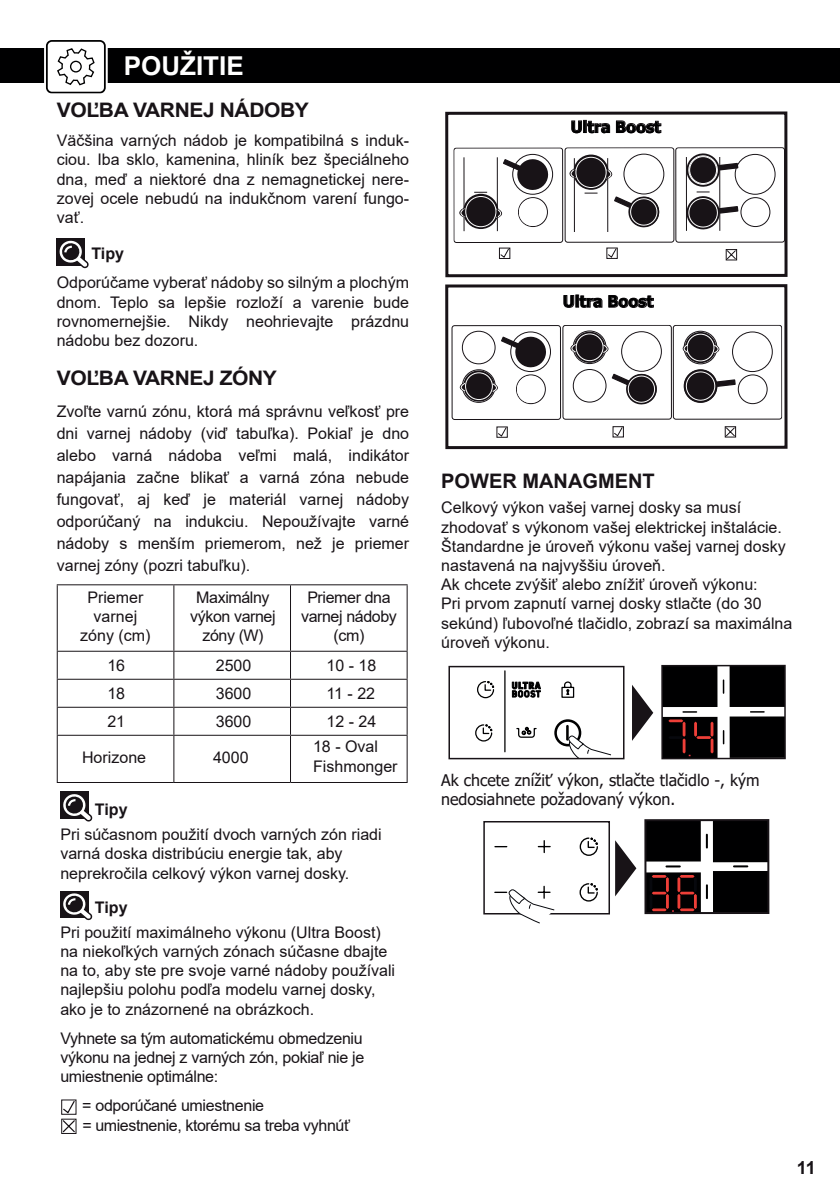
<style>
.page{position:relative;width:840px;height:1191px;background:#fff}
.page>*{position:absolute;margin:0;border:0;box-sizing:border-box;transform-origin:0 0}
.t1{font:700 26px "Arial";color:#fff}
.t2{font:700 20px "Arial";letter-spacing:-.02em;color:#181317;scale:1.05 1}
.t3{font:700 20px "Arial";color:#181317}
.t4{font:700 18px "Arial";color:#181317}
.t5{font:16px/19.2px "Arial";color:#181317;text-align:justify}
.t6{font:16px/19.2px "Arial";letter-spacing:-.025em;color:#181317;text-align:center}
.t7{font:16px/19.2px "Tahoma";color:#181317}
.t8{font:700 16px "Tahoma";color:#000001}
.t9{font:700 16px "Arial";color:#181317}
</style>
<div class="page">
<div style="left:57px;top:238px;width:28px;height:28px;background:#181317"></div>
<svg style="left:59px;top:240px;width:30px;height:28px"></svg>
<hr style="left:57px;top:584px;width:117px;height:1px;background:#181317">
<hr style="left:57px;top:585px;width:1px;height:66px;background:#181317">
<hr style="left:174px;top:584px;width:116px;height:1px;background:#181317">
<hr style="left:173px;top:585px;width:1px;height:66px;background:#181317">
<hr style="left:290px;top:584px;width:117px;height:1px;background:#181317">
<hr style="left:290px;top:585px;width:1px;height:66px;background:#181317">
<hr style="left:406px;top:585px;width:1px;height:66px;background:#181317">
<hr style="left:57px;top:651px;width:117px;height:1px;background:#181317">
<hr style="left:174px;top:651px;width:116px;height:1px;background:#181317">
<hr style="left:290px;top:651px;width:117px;height:1px;background:#181317">
<hr style="left:57px;top:679px;width:117px;height:1px;background:#181317">
<hr style="left:174px;top:679px;width:116px;height:1px;background:#181317">
<hr style="left:290px;top:679px;width:117px;height:1px;background:#181317">
<hr style="left:57px;top:707px;width:117px;height:1px;background:#181317">
<svg style="left:57px;top:652px;width:1px;height:83px"></svg>
<hr style="left:174px;top:707px;width:116px;height:1px;background:#181317">
<svg style="left:173px;top:652px;width:1px;height:83px"></svg>
<hr style="left:290px;top:707px;width:117px;height:1px;background:#181317">
<svg style="left:290px;top:652px;width:1px;height:83px"></svg>
<svg style="left:406px;top:652px;width:1px;height:83px"></svg>
<hr style="left:57px;top:735px;width:117px;height:1px;background:#181317">
<hr style="left:57px;top:736px;width:1px;height:46px;background:#181317">
<hr style="left:174px;top:735px;width:116px;height:1px;background:#181317">
<hr style="left:173px;top:736px;width:1px;height:46px;background:#181317">
<hr style="left:290px;top:735px;width:117px;height:1px;background:#181317">
<hr style="left:290px;top:736px;width:1px;height:46px;background:#181317">
<hr style="left:406px;top:736px;width:1px;height:46px;background:#181317">
<hr style="left:57px;top:782px;width:117px;height:1px;background:#181317">
<hr style="left:174px;top:782px;width:116px;height:1px;background:#181317">
<hr style="left:290px;top:782px;width:117px;height:1px;background:#181317">
<div style="left:445px;top:111px;width:342px;height:166px;border:3px solid #181317"></div>
<div style="left:453px;top:148px;width:109px;height:95px;border:1px solid #181317;border-radius:3px"></div>
<svg style="left:499px;top:248px;width:10px;height:10px"></svg>
<svg style="left:463px;top:194px;width:35px;height:35px"></svg>
<div style="left:465px;top:196px;width:31px;height:31px;border:1px solid #fff;border-radius:50%"></div>
<svg style="left:495px;top:154px;width:58px;height:73px"></svg>
<svg style="left:454px;top:207px;width:11px;height:11px"></svg>
<hr style="left:463px;top:157px;width:1px;height:74px;background:#181317">
<hr style="left:496px;top:157px;width:1px;height:74px;background:#181317">
<svg style="left:474px;top:192px;width:13px;height:1px"></svg>
<svg style="left:564px;top:147px;width:220px;height:113px"></svg>
<svg style="left:571px;top:120px;width:38px;height:13px"></svg>
<svg style="left:616px;top:121px;width:44px;height:12px"></svg>
<svg style="left:562px;top:325px;width:219px;height:95px"></svg>
<svg style="left:613px;top:426px;width:10px;height:11px"></svg>
<svg style="left:724px;top:426px;width:11px;height:11px"></svg>
<div style="left:451px;top:325px;width:109px;height:95px;border:1px solid #181317;border-radius:3px"></div>
<svg style="left:459px;top:330px;width:92px;height:74px"></svg>
<div style="left:496px;top:427px;width:11px;height:10px;background:#787577"></div>
<svg style="left:497px;top:427px;width:10px;height:10px"></svg>
<div style="left:445px;top:284px;width:342px;height:165px;border:3px solid #181317"></div>
<svg style="left:563px;top:295px;width:38px;height:12px"></svg>
<svg style="left:608px;top:295px;width:45px;height:13px"></svg>
<hr style="left:504px;top:671px;width:1px;height:81px;background:#000001">
<svg style="left:561px;top:681px;width:13px;height:17px"></svg>
<svg style="left:511px;top:681px;width:29px;height:16px"></svg>
<svg style="left:516px;top:727px;width:21px;height:11px"></svg>
<svg style="left:475px;top:681px;width:19px;height:61px"></svg>
<svg style="left:554px;top:719px;width:57px;height:37px"></svg>
<div style="left:448px;top:666px;width:176px;height:93px;border:2px solid #181317"></div>
<svg style="left:632px;top:685px;width:21px;height:56px"></svg>
<div style="left:661px;top:717px;width:56px;height:41px;background:#000001"></div>
<svg style="left:722px;top:680px;width:1px;height:13px"></svg>
<svg style="left:722px;top:730px;width:2px;height:13px"></svg>
<svg style="left:750px;top:711px;width:13px;height:1px"></svg>
<svg style="left:682px;top:711px;width:14px;height:1px"></svg>
<div style="left:729px;top:716px;width:55px;height:42px;background:#000001"></div>
<div style="left:661px;top:665px;width:56px;height:42px;background:#000001"></div>
<div style="left:729px;top:665px;width:55px;height:42px;background:#000001"></div>
<svg style="left:668px;top:719px;width:45px;height:37px"></svg>
<div style="left:661px;top:665px;width:123px;height:94px;border:2px solid #181317"></div>
<div style="left:60px;top:791px;width:28px;height:28px;background:#181317"></div>
<div style="left:60px;top:891px;width:28px;height:26px;background:#181317"></div>
<svg style="left:63px;top:793px;width:30px;height:29px"></svg>
<svg style="left:62px;top:892px;width:31px;height:28px"></svg>
<svg style="left:61px;top:1099px;width:1px;height:15px"></svg>
<svg style="left:62px;top:1099px;width:14px;height:34px"></svg>
<div style="left:0;top:48px;width:839px;height:34px;background:#000001"></div>
<div style="left:44px;top:40px;width:64px;height:54px;background:#fff;border-radius:6px"></div>
<div style="left:46px;top:40px;width:60px;height:53px;background:#fff;border:2px solid #000001;border-radius:5px"></div>
<svg style="left:57px;top:48px;width:38px;height:38px"></svg>
<svg style="left:71px;top:61px;width:10px;height:11px"></svg>
<div style="left:70px;top:61px;width:12px;height:12px;border:1px solid #000001;border-radius:50%"></div>
<svg style="left:615px;top:840px;width:21px;height:56px"></svg>
<div style="left:645px;top:872px;width:55px;height:41px;background:#000001"></div>
<svg style="left:705px;top:834px;width:2px;height:13px"></svg>
<svg style="left:705px;top:885px;width:2px;height:13px"></svg>
<svg style="left:733px;top:865px;width:14px;height:2px"></svg>
<svg style="left:666px;top:865px;width:13px;height:2px"></svg>
<div style="left:712px;top:871px;width:56px;height:41px;background:#000001"></div>
<div style="left:645px;top:820px;width:55px;height:41px;background:#000001"></div>
<div style="left:712px;top:821px;width:55px;height:41px;background:#000001"></div>
<svg style="left:650px;top:875px;width:46px;height:36px"></svg>
<div style="left:644px;top:819px;width:125px;height:95px;border:2px solid #181317"></div>
<div style="left:483px;top:821px;width:126px;height:93px;border:2px solid #181317"></div>
<svg style="left:494px;top:837px;width:104px;height:19px"></svg>
<svg style="left:493px;top:883px;width:105px;height:41px"></svg>
<h1 class="t1" style="left:124px;top:56px;width:121px">POUŽITIE</h1>
<p class="t2" style="left:57px;top:102px;width:241px">VOĽBA VARNEJ NÁDOBY</p>
<p class="t5" style="left:57px;top:132px;width:354px">Väčšina varných nádob je kompatibilná s induk&shy;ciou. Iba sklo, kamenina, hliník bez špeciálneho dna, meď a niektoré dna z nemagnetickej nere&shy;zovej ocele nebudú na indukčnom varení fungo&shy;vať.</p>
<p class="t9" style="left:91px;top:247px;width:34px">Tipy</p>
<p class="t5" style="left:57px;top:274px;width:354px">Odporúčame vyberať nádoby so silným a plochým dnom. Teplo sa lepšie rozloží a varenie bude rovnomernejšie. Nikdy neohrievajte prázdnu nádobu bez dozoru.</p>
<p class="t2" style="left:57px;top:370px;width:211px">VOĽBA VARNEJ ZÓNY</p>
<p class="t5" style="left:57px;top:402px;width:354px;line-height:22px">Zvoľte varnú zónu, ktorá má správnu veľkosť pre dni varnej nádoby (viď tabuľka). Pokiaľ je dno alebo varná nádoba veľmi malá, indikátor napájania začne blikať a varná zóna nebude fungovať, aj keď je materiál varnej nádoby odporúčaný na indukciu. Nepoužívajte varné nádoby s menším priemerom, než je priemer varnej zóny (pozri tabuľku).</p>
<p class="t6" style="left:190px;top:589px;width:87px">Maximálny výkon varnej zóny (W)</p>
<p class="t5" style="left:80px;top:589px;width:72px;text-align:center">Priemer varnej zóny (cm)</p>
<p class="t6" style="left:301px;top:589px;width:97px">Priemer dna varnej nádoby (cm)</p>
<p class="t5" style="left:107px;top:657px;width:19px">16</p>
<p class="t5" style="left:216px;top:657px;width:37px">2500</p>
<p class="t5" style="left:326px;top:657px;width:51px">10 - 18</p>
<p class="t5" style="left:107px;top:685px;width:19px">18</p>
<p class="t5" style="left:216px;top:685px;width:37px">3600</p>
<p class="t5" style="left:326px;top:685px;width:50px">11 - 22</p>
<p class="t5" style="left:107px;top:713px;width:19px">21</p>
<p class="t5" style="left:216px;top:713px;width:37px">3600</p>
<p class="t5" style="left:313px;top:710px;width:66px;line-height:25px;text-align:right">12 - 24<br>18 - Oval</p>
<p class="t5" style="left:313px;top:758px;width:86px">Fishmonger</p>
<p class="t5" style="left:82px;top:749px;width:66px">Horizone</p>
<p class="t5" style="left:213px;top:749px;width:37px">4000</p>
<p class="t9" style="left:95px;top:803px;width:34px">Tipy</p>
<p class="t5" style="left:60px;top:826px;width:323px;text-align:left">Pri súčasnom použití dvoch varných zón riadi varná doska distribúciu energie tak, aby neprekročila celkový výkon varnej dosky.</p>
<p class="t9" style="left:95px;top:901px;width:34px">Tipy</p>
<p class="t5" style="left:60px;top:924px;width:336px;text-align:left">Pri použití maximálneho výkonu (Ultra Boost) na niekoľkých varných zónach súčasne dbajte na to, aby ste pre svoje varné nádoby používali najlepšiu polohu podľa modelu varnej dosky, ako je to znázornené na obrázkoch.</p>
<p class="t5" style="left:60px;top:1030px;width:305px">Vyhnete sa tým automatickému obmedzeniu výkonu na jednej z varných zón, pokiaľ nie je umiestnenie optimálne:</p>
<p class="t6" style="left:82px;top:1097px;width:269px;text-align:left">= odporúčané umiestnenie<br>= umiestnenie, ktorému sa treba vyhnúť</p>
<p class="t8" style="left:570px;top:120px;width:92px">Ultra Boost</p>
<p class="t8" style="left:562px;top:295px;width:92px">Ultra Boost</p>
<p class="t3" style="left:441px;top:473px;width:215px">POWER MANAGMENT</p>
<p class="t5" style="left:441px;top:499px;width:352px;text-align:left">Celkový výkon vašej varnej dosky sa musí zhodovať s výkonom vašej elektrickej inštalácie.<br>Štandardne je úroveň výkonu vašej varnej dosky nastavená na najvyššiu úroveň.<br>Ak chcete zvýšiť alebo znížiť úroveň výkonu:<br>Pri prvom zapnutí varnej dosky stlačte (do 30 sekúnd) ľubovoľné tlačidlo, zobrazí sa maximálna úroveň výkonu.</p>
<p class="t7" style="left:441px;top:771px;width:319px">Ak chcete znížiť výkon, stlačte tlačidlo -, kým nedosiahnete požadovaný výkon.</p>
<p class="t4" style="left:796px;top:1161px;width:21px">11</p>
</div>
